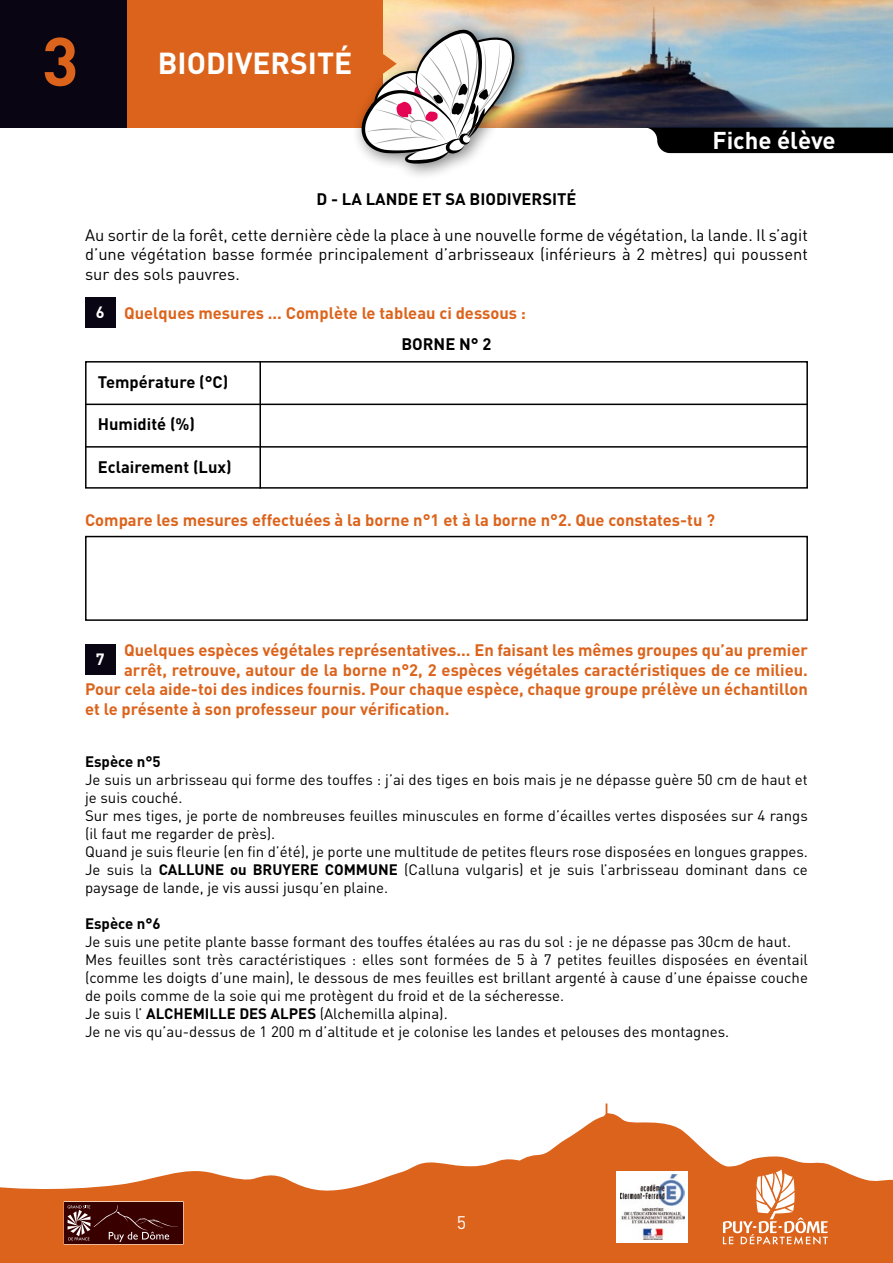
<style>
.page{position:relative;width:893px;height:1263px;background:#fff}
.page>*{position:absolute;margin:0;border:0;box-sizing:border-box;transform-origin:0 0}
.t1{font:700 67.5px "DIN";color:#dc631b}
.t2{font:700 30px "DIN";color:#fff}
.t3{font:700 24px "DIN";color:#fff}
.t4{font:18px "DIN";color:#fff}
.t5{font:700 16.5px "DIN";color:#dc631b}
.t6{font:16.5px/19.5px "DIN";color:#000;text-align:justify}
.t7{font:700 16.5px "DIN";color:#000}
.t8{font:700 16.2px "DIN";color:#fff}
.t9{font:15px/18px "DIN";color:#000}
.t10{font:700 15px "DIN";color:#000}
.s1{font-weight:700}
</style>
<div class="page">
<img style="left:383px;top:0;width:510px;height:128px">
<svg style="left:0;top:1103px;width:893px;height:160px;fill:#dc631b"></svg>
<div style="left:0;top:0;width:128px;height:128px;background:#0a0512"></div>
<div style="left:128px;top:0;width:255px;height:128px;background:#dc631b"></div>
<div style="left:648px;top:128px;width:245px;height:25px;background:#000"></div>
<svg style="left:64px;top:1201px;width:120px;height:43px;background:#511e1e"></svg>
<div style="left:85px;top:361px;width:723px;height:128px;border:2px solid #000"></div>
<div style="left:85px;top:536px;width:723px;height:85px;border:2px solid #000"></div>
<div style="left:85px;top:298px;width:31px;height:30px;background:#0a0512"></div>
<div style="left:85px;top:645px;width:31px;height:30px;background:#0a0512"></div>
<hr style="left:85px;top:404px;width:723px;height:1px;background:#000">
<hr style="left:85px;top:446px;width:723px;height:2px;background:#000">
<hr style="left:259px;top:361px;width:2px;height:128px;background:#000">
<div style="left:351px;top:19px;width:180px;height:161px;background:#000;opacity:.5"></div>
<svg style="left:357px;top:29px;width:157px;height:135px"></svg>
<div style="left:617px;top:1171px;width:71px;height:72px;background:#fff"></div>
<img style="left:620px;top:1175px;width:65px;height:65px">
<svg style="left:723px;top:1169px;width:105px;height:76px"></svg>
<h1 class="t1" style="left:42px;top:17px;width:38px">3</h1>
<h2 class="t2" style="left:158px;top:43px;width:196px">BIODIVERSITé</h2>
<h3 class="t3" style="left:712px;top:124px;width:125px">Fiche élève</h3>
<p class="t7" style="left:316px;top:188px;width:262px">D - La lande et sa biodiversité</p>
<p class="t6" style="left:85px;top:225px;width:724px">Au sortir de la forêt, cette dernière cède la place à une nouvelle forme de végétation, la lande. Il s’agit d’une végétation basse formée principalement d’arbrisseaux (inférieurs à 2 mètres) qui poussent sur des sols pauvres.</p>
<p class="t8" style="left:96px;top:302px;width:10px">6</p>
<p class="t5" style="left:124px;top:302px;width:403px">Quelques mesures ... Complète le tableau ci dessous :</p>
<p class="t7" style="left:401px;top:333px;width:92px">Borne n° 2</p>
<p class="t7" style="left:98px;top:371px;width:132px">Température (°C)</p>
<p class="t7" style="left:98px;top:414px;width:99px">Humidité (%)</p>
<p class="t7" style="left:98px;top:456px;width:135px">Eclairement (Lux)</p>
<p class="t5" style="left:85px;top:509px;width:631px">Compare les mesures effectuées à la borne n°1 et à la borne n°2. Que constates-tu ?</p>
<p class="t5" style="left:124px;top:639px;width:685px">Quelques espèces végétales représentatives... En faisant les mêmes groupes qu’au premier</p>
<p class="t5" style="left:124px;top:659px;width:685px">arrêt, retrouve, autour de la borne n°2, 2 espèces végétales caractéristiques de ce milieu.</p>
<p class="t5" style="left:85px;top:678px;width:724px">Pour cela aide-toi des indices fournis. Pour chaque espèce, chaque groupe prélève un échantillon</p>
<p class="t5" style="left:85px;top:698px;width:366px">et le présente à son professeur pour vérification.</p>
<p class="t8" style="left:96px;top:649px;width:10px">7</p>
<p class="t10" style="left:85px;top:752px;width:77px">Espèce n°5</p>
<p class="t9" style="left:85px;top:771px;width:724px">Je suis un arbrisseau qui forme des touffes : j’ai des tiges en bois mais je ne dépasse guère 50 cm de haut et je suis couché.<br>Sur mes tiges, je porte de nombreuses feuilles minuscules en forme d’écailles vertes disposées sur 4 rangs (il faut me regarder de près).<br>Quand je suis fleurie (en fin d’été), je porte une multitude de petites fleurs rose disposées en longues grappes.<br>Je suis la <span class="s1">CALLUN E ou BRUYERE COMMUN</span></p>
<p class="t9" style="left:389px;top:861px;width:421px"><span class="s1">E</span> (Calluna vulgaris) et je suis l’arbrisseau dominant dans ce</p>
<p class="t9" style="left:85px;top:879px;width:305px">paysage de lande, je vis aussi jusqu’en plaine.</p>
<p class="t10" style="left:85px;top:914px;width:77px">Espèce n°6</p>
<p class="t9" style="left:85px;top:933px;width:724px">Je suis une petite plante basse formant des touffes étalées au ras du sol : je ne dépasse pas 30cm de haut.<br>Mes feuilles sont très caractéristiques : elles sont formées de 5 à 7 petites feuilles disposées en éventail (comme les doigts d’une main), le dessous de mes feuilles est brillant argenté à cause d’une épaisse couche de poils comme de la soie qui me protègent du froid et de la sécheresse.<br>Je suis l’ <span class="s1">ALCHEMI LLE DES ALPES</span> (Alchemilla alpina).<br>Je ne vis qu’au-dessus de 1 200 m d’altitude et je colonise les landes et pelouses des montagnes.</p>
<p class="t4" style="left:457px;top:1211px;width:11px">5</p>
</div>
